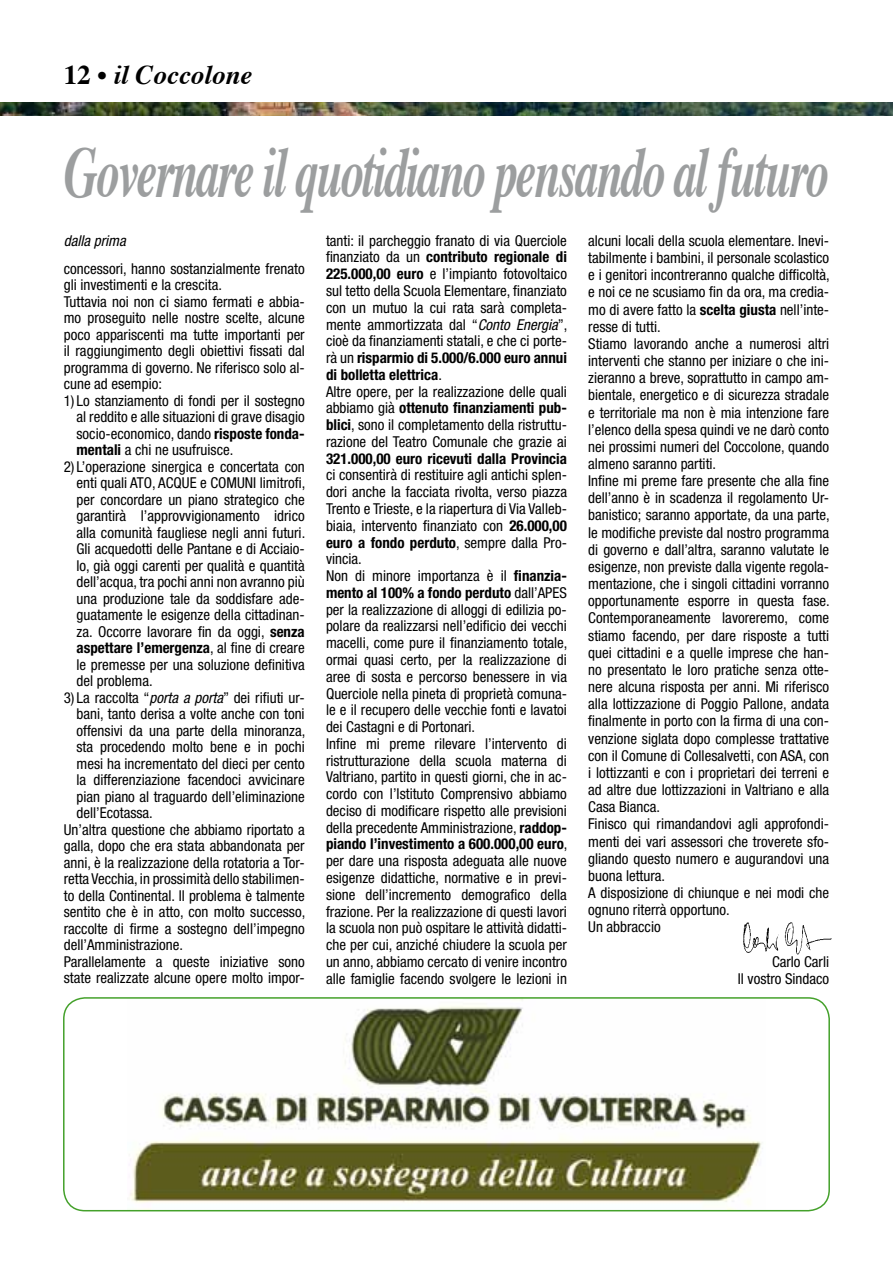
<style>
.page{position:relative;width:893px;height:1263px;background:#fff}
.page>*{position:absolute;margin:0;border:0;box-sizing:border-box;transform-origin:0 0}
.t1{font:italic 700 72px "Times";letter-spacing:-.04em;color:#9c9e9f;scale:.65 1}
.t2{font:italic 700 27px "Times";color:#000}
.t3{font:condensed 15px/16.8px "Helvetica Neue LT Std";color:#000}
.t4{font:700 condensed 15px "Helvetica Neue LT Std";color:#000}
.t5{font:italic condensed 15px "Helvetica Neue LT Std";color:#000}
.s1{font-style:normal}
.s2{font-weight:700}
.s3{font-style:italic}
</style>
<div class="page">
<img style="left:0;top:102px;width:893px;height:13px">
<img style="left:130px;top:1006px;width:632px;height:199px">
<div style="left:63px;top:997px;width:767px;height:214px;border:2px solid #44a12b;border-radius:21px"></div>
<img style="left:743px;top:922px;width:89px;height:32px">
<h2 class="t2" style="left:64px;top:50px;width:190px"><span class="s1">12 •</span> il Coccolone</h2>
<h1 class="t1" style="left:64px;top:105px;width:1178px">Governare il quotidiano pensando al futuro</h1>
<p class="t3" style="left:326px;top:232px;width:243px">tanti: il parcheggio franato di via Querciole finanziato da un <span class="s2">contributo regionale di 225.000,00 euro</span> e l’impianto fotovoltaico sul tetto della Scuola Elementare, finanziato con un mutuo la cui rata sarà completa&shy;mente ammortizzata dal “<span class="s3">Conto Energia</span>”, cioè da finanziamenti statali, e che ci porte&shy;rà un <span class="s2">risparmio di 5.000/6.000 euro annui di bolletta elettrica</span>.<br>Altre opere, per la realizzazione delle quali abbiamo già <span class="s2">ottenuto finanziamenti pub&shy;blici</span>, sono il completamento della ristruttu&shy;razione del Teatro Comunale che grazie ai</p>
<p class="t4" style="left:326px;top:449px;width:242px">321.000,00 euro ricevuti dalla Provincia</p>
<p class="t3" style="left:326px;top:467px;width:243px">ci consentirà di restituire agli antichi splen&shy;dori anche la facciata rivolta, verso piazza Trento e Trieste, e la riapertura di Via Valleb&shy;biaia, intervento finanziato con <span class="s2">26.000,00 euro a fondo perduto</span>, sempre dalla Pro&shy;vincia.<br>Non di minore importanza è il <span class="s2">finanzia&shy;mento al 100% a fondo perduto</span> dall’APES per la realizzazione di alloggi di edilizia po&shy;polare da realizzarsi nell’edificio dei vecchi macelli, come pure il finanziamento totale, ormai quasi certo, per la realizzazione di aree di sosta e percorso benessere in via Querciole nella pineta di proprietà comuna&shy;le e il recupero delle vecchie fonti e lavatoi dei Castagni e di Portonari.<br>Infine mi preme rilevare l’intervento di ristrutturazione della scuola materna di Valtriano, partito in questi giorni, che in ac&shy;cordo con l’Istituto Comprensivo abbiamo deciso di modificare rispetto alle previsioni della precedente Amministrazione, <span class="s2">raddop&shy;piando l’investimento a 600.000,00 euro</span>, per dare una risposta adeguata alle nuove esigenze didattiche, normative e in previ&shy;sione dell’incremento demografico della frazione. Per la realizzazione di questi lavori la scuola non può ospitare le attività didatti&shy;che per cui, anziché chiudere la scuola per un anno, abbiamo cercato di venire incontro alle famiglie facendo svolgere le lezioni in</p>
<p class="t5" style="left:64px;top:232px;width:63px">dalla prima</p>
<p class="t3" style="left:588px;top:232px;width:243px">alcuni locali della scuola elementare. Inevi&shy;tabilmente i bambini, il personale scolastico e i genitori incontreranno qualche difficoltà, e noi ce ne scusiamo fin da ora, ma credia&shy;mo di avere fatto la <span class="s2">scelta giusta</span> nell’inte&shy;resse di tutti.<br>Stiamo lavorando anche a numerosi altri interventi che stanno per iniziare o che ini&shy;zieranno a breve, soprattutto in campo am&shy;bientale, energetico e di sicurezza stradale e territoriale ma non è mia intenzione fare l’elenco della spesa quindi ve ne darò conto nei prossimi numeri del Coccolone, quando almeno saranno partiti.<br>Infine mi preme fare presente che alla fine dell’anno è in scadenza il regolamento Ur&shy;banistico; saranno apportate, da una parte, le modifiche previste dal nostro programma di governo e dall’altra, saranno valutate le esigenze, non previste dalla vigente regola&shy;mentazione, che i singoli cittadini vorranno opportunamente esporre in questa fase.<br>Contemporaneamente lavoreremo, come stiamo facendo, per dare risposte a tutti quei cittadini e a quelle imprese che han&shy;no presentato le loro pratiche senza otte&shy;nere alcuna risposta per anni. Mi riferisco alla lottizzazione di Poggio Pallone, andata finalmente in porto con la firma di una con&shy;venzione siglata dopo complesse trattative con il Comune di Collesalvetti, con ASA, con i lottizzanti e con i proprietari dei terreni e ad altre due lottizzazioni in Valtriano e alla Casa Bianca.<br>Finisco qui rimandandovi agli approfondi&shy;menti dei vari assessori che troverete sfo&shy;gliando questo numero e augurandovi una buona lettura.<br>A disposizione di chiunque e nei modi che ognuno riterrà opportuno.<br>Un abbraccio</p>
<p class="t3" style="left:738px;top:953px;width:93px;text-align:right">Carlo Carli<br>Il vostro Sindaco</p>
<p class="t3" style="left:64px;top:260px;width:242px">concessori, hanno sostanzialmente frenato gli investimenti e la crescita.<br>Tuttavia noi non ci siamo fermati e abbia&shy;mo proseguito nelle nostre scelte, alcune poco appariscenti ma tutte importanti per il raggiungimento degli obiettivi fissati dal programma di governo. Ne riferisco solo al&shy;cune ad esempio:</p>
<p class="t3" style="left:77px;top:392px;width:230px;text-align:justify;text-indent:-13px">1) Lo stanziamento di fondi per il sostegno al reddito e alle situazioni di grave disagio socio-economico, dando <span class="s2">risposte fonda&shy;mentali</span> a chi ne usufruisce.</p>
<p class="t3" style="left:77px;top:458px;width:230px;text-align:justify;text-indent:-13px">2) L’operazione sinergica e concertata con enti quali ATO, ACQUE e COMUNI limitrofi, per concordare un piano strategico che garantirà l’approvvigionamento idrico alla comunità faugliese negli anni futuri.<br>Gli acquedotti delle Pantane e di Acciaio&shy;lo, già oggi carenti per qualità e quantità dell’acqua, tra pochi anni non avranno più una produzione tale da soddisfare ade&shy;guatamente le esigenze della cittadinan&shy;za. Occorre lavorare fin da oggi, <span class="s2">senza aspettare l’emergenza</span>, al fine di creare le premesse per una soluzione definitiva del problema.</p>
<p class="t3" style="left:64px;top:689px;width:242px">3) La raccolta “<span class="s3">porta a porta</span>” dei rifiuti ur-</p>
<p class="t3" style="left:77px;top:705px;width:230px">bani, tanto derisa a volte anche con toni</p>
<p class="t3" style="left:77px;top:722px;width:230px">offensivi da una parte della minoranza,</p>
<p class="t3" style="left:77px;top:738px;width:230px">sta procedendo molto bene e in pochi</p>
<p class="t3" style="left:77px;top:755px;width:230px">mesi ha incrementato del dieci per cento</p>
<p class="t3" style="left:77px;top:771px;width:230px">la differenziazione facendoci avvicinare</p>
<p class="t3" style="left:77px;top:788px;width:230px">pian piano al traguardo dell’eliminazione</p>
<p class="t3" style="left:77px;top:804px;width:78px">dell’Ecotassa.</p>
<p class="t3" style="left:64px;top:821px;width:242px">Un’altra questione che abbiamo riportato a</p>
<p class="t3" style="left:64px;top:837px;width:242px">galla, dopo che era stata abbandonata per</p>
<p class="t3" style="left:64px;top:854px;width:242px">anni, è la realizzazione della rotatoria a Tor-</p>
<p class="t3" style="left:64px;top:870px;width:242px">retta Vecchia, in prossimità dello stabilimen-</p>
<p class="t3" style="left:64px;top:887px;width:242px">to della Continental. Il problema è talmente</p>
<p class="t3" style="left:64px;top:903px;width:243px">sentito che è in atto, con molto successo,</p>
<p class="t3" style="left:64px;top:920px;width:242px">raccolte di firme a sostegno dell’impegno</p>
<p class="t3" style="left:64px;top:936px;width:121px">dell’Amministrazione.</p>
<p class="t3" style="left:64px;top:953px;width:242px">Parallelamente a queste iniziative sono</p>
<p class="t3" style="left:64px;top:969px;width:242px">state realizzate alcune opere molto impor-</p>
</div>
